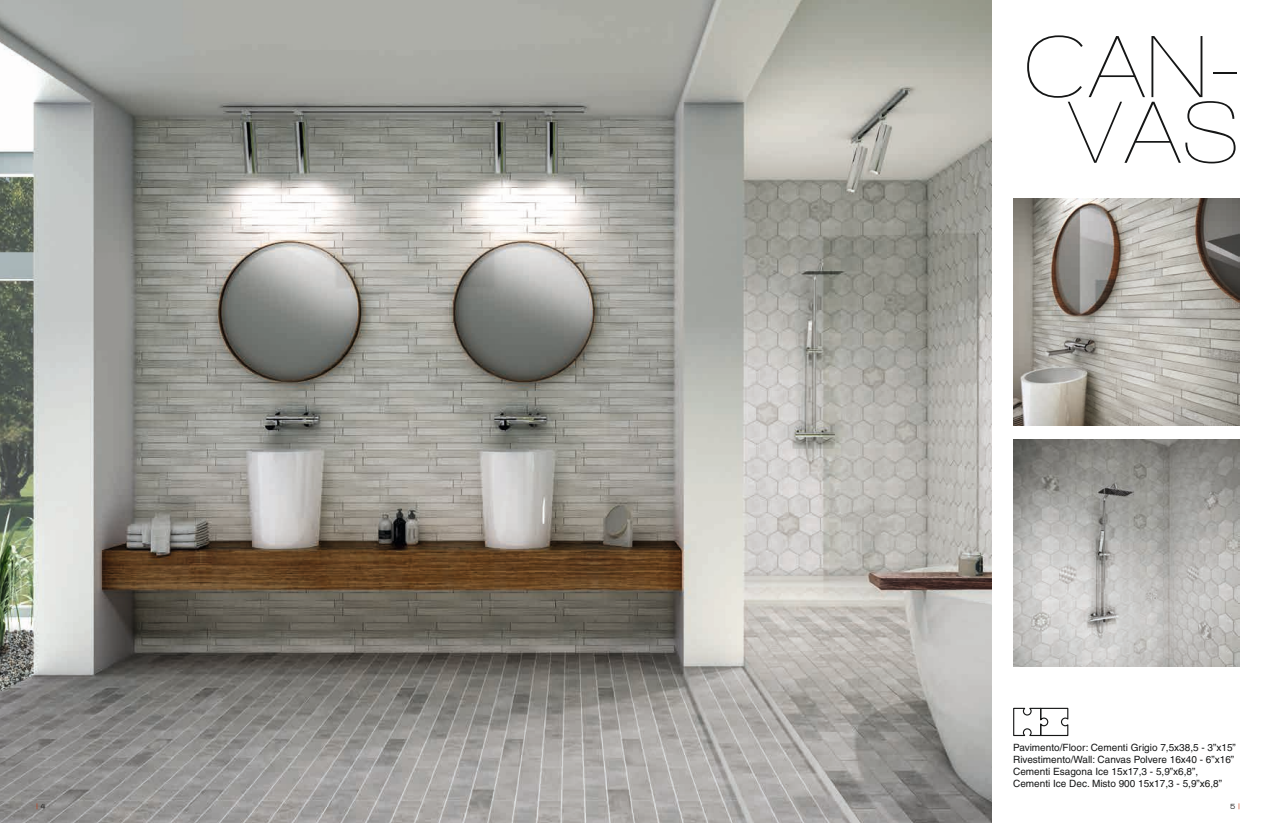
<style>
.page{position:relative;width:1276px;height:823px;background:#fff}
.page>*{position:absolute;margin:0;border:0;box-sizing:border-box;transform-origin:0 0}
.t1{font:90px/65.6px "Walkway";letter-spacing:.01em;color:#151616;text-align:center}
.t2{font:10px/12px "Helvetica LT";color:#151616}
.t3{font:800 8px "Walkway";color:#c6350d}
.t4{font:800 8px "Walkway";color:#121212}
.s1{color:#121212}
.s2{color:#c6350d}
</style>
<div class="page">
<img style="left:0;top:0;width:991px;height:822px">
<img style="left:1013px;top:198px;width:227px;height:227px">
<svg style="left:1013px;top:707px;width:56px;height:29px"></svg>
<img style="left:1013px;top:439px;width:227px;height:227px">
<h1 class="t1" style="left:1022px;top:33px;width:219px">CAN-<br>VAS</h1>
<p class="t2" style="left:1013px;top:741px;width:224px">Pavimento/Floor: Cementi Grigio 7,5x38,5 - 3”x15” Rivestimento/Wall: Canvas Polvere 16x40 - 6”x16” Cementi Esagona Ice 15x17,3 - 5,9”x6,8”, Cementi Ice Dec. Misto 900 15x17,3 - 5,9”x6,8”</p>
<p class="t3" style="left:36px;top:801px;width:11px">| <span class="s1">4</span></p>
<p class="t4" style="left:1230px;top:801px;width:11px">5 <span class="s2">|</span></p>
</div>
